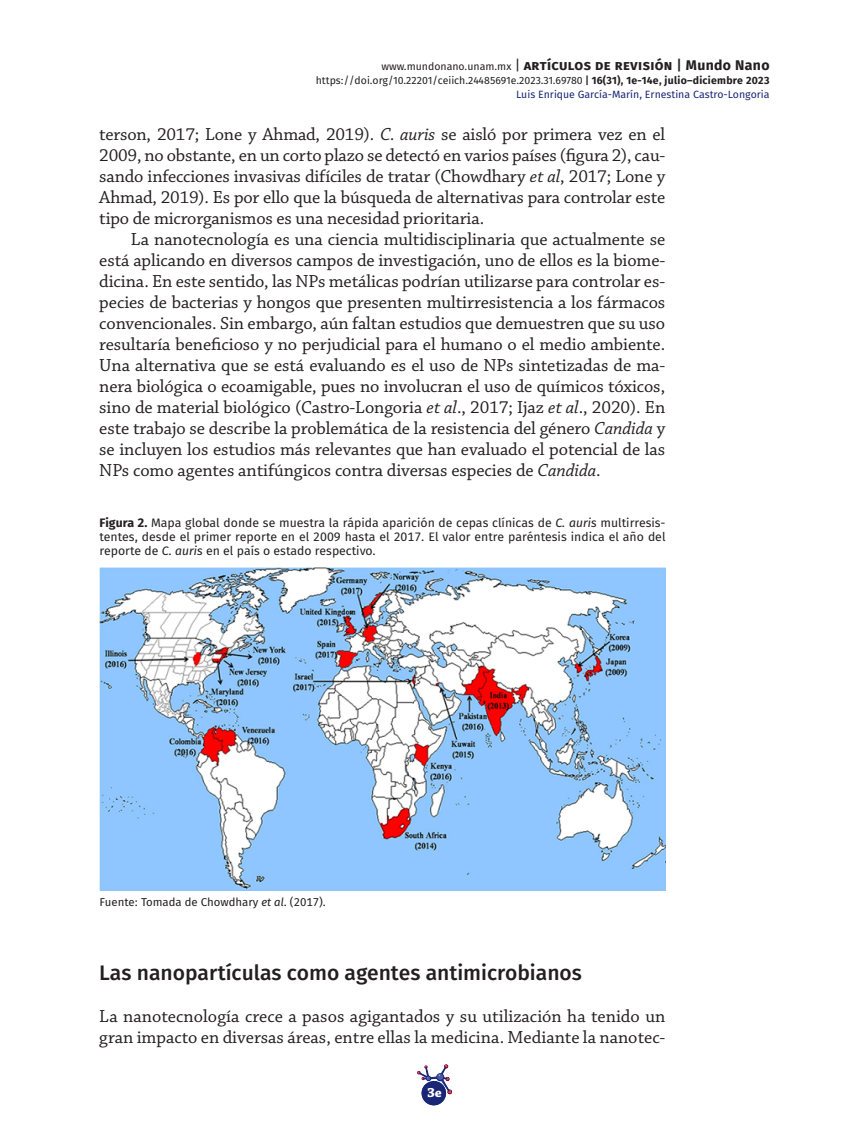
<style>
.page{position:relative;width:844px;height:1141px;background:#fff}
.page>*{position:absolute;margin:0;border:0;box-sizing:border-box;transform-origin:0 0}
.T-2{font:21px "Fira Sans OT Medium";color:#231f20}
.Body_Text{font:18.38px/21px "Chaparral Pro";letter-spacing:-.005em;color:#231f20;text-align:justify}
.BT_ss{font:18.38px/21px "Chaparral Pro";color:#231f20}
.t1{font:700 14px "Fira Sans OT";letter-spacing:.025em;color:#231f20}
.t2{font:700 14px "Chaparral Pro";color:#fff}
.Pie_Figura{font:12.25px/14px "Fira Sans OT";color:#231f20;text-align:justify}
.Pie_Figura-2{font:11.38px "Fira Sans OT";color:#231f20}
.t3{font:10.5px/14px "Fira Sans OT";color:#231f20;text-align:right}
.s1{font-weight:400;font-size:10.5px}
.s2{font-weight:400}
.s3{font-family:"Fira Sans OT Medium";font-weight:400}
.s4{font-family:"Fira Sans OT Medium"}
.s5{font-weight:700}
.s6{color:#192575}
.s7{font-style:italic}
</style>
<div class="page">
<svg style="left:417px;top:1065px;width:34px;height:40px"></svg>
<div style="left:421px;top:1081px;width:25px;height:24px;background:#192575;border-radius:50%"></div>
<img style="left:99px;top:568px;width:566px;height:322px">
<p class="t1" style="left:381px;top:55px;width:389px"><span class="s1">www.mundonano.unam.mx</span> <span class="s2">|</span> artículos de revisión <span class="s3">|</span> Mundo Nano</p>
<p class="t3" style="left:316px;top:74px;width:455px">https://doi.org/10.22201/ceiich.24485691e.2023.31.69780 <span class="s4">|</span> <span class="s5">16(31), 1e-14e, julio–diciembre 2023<br></span><span class="s6">Luis Enrique García-Marín, Ernestina Castro-Longoria</span></p>
<p class="Body_Text" style="left:99px;top:124px;width:567px">terson, 2017; Lone y Ahmad, 2019). <span class="s7">C. auris</span> se aisló por primera vez en el 2009, no obstante, en un corto plazo se detectó en varios países (figura 2), cau&shy;sando infecciones invasivas difíciles de tratar (Chowdhary <span class="s7">et al</span>, 2017; Lone y Ahmad, 2019). Es por ello que la búsqueda de alternativas para controlar este tipo de microrganismos es una necesidad prioritaria.</p>
<p class="Body_Text" style="left:99px;top:229px;width:567px;text-indent:32px">La nanotecnología es una ciencia multidisciplinaria que actualmente se está aplicando en diversos campos de investigación, uno de ellos es la biome&shy;dicina. En este sentido, las NPs metálicas podrían utilizarse para controlar es&shy;pecies de bacterias y hongos que presenten multirresistencia a los fármacos convencionales. Sin embargo, aún faltan estudios que demuestren que su uso resultaría beneficioso y no perjudicial para el humano o el medio ambiente.<br>Una alternativa que se está evaluando es el uso de NPs sintetizadas de ma&shy;nera biológica o ecoamigable, pues no involucran el uso de químicos tóxicos, sino de material biológico (Castro-Longoria <span class="s7">et al</span>., 2017; Ijaz <span class="s7">et al</span>., 2020). En este trabajo se describe la problemática de la resistencia del género <span class="s7">Candida</span> y se incluyen los estudios más relevantes que han evaluado el potencial de las NPs como agentes antifúngicos contra diversas especies de <span class="s7">Candida</span>.</p>
<p class="Pie_Figura" style="left:99px;top:516px;width:567px"><span class="s5">Figura 2.</span> Mapa global donde se muestra la rápida aparición de cepas clínicas de <span class="s7">C. auris</span> multirresis&shy;tentes, desde el primer reporte en el 2009 hasta el 2017. El valor entre paréntesis indica el año del reporte de <span class="s7">C. auris</span> en el país o estado respectivo.</p>
<p class="Pie_Figura-2" style="left:99px;top:894px;width:228px">Fuente: Tomada de Chowdhary <span class="s7">et al</span>. (2017).</p>
<p class="T-2" style="left:99px;top:958px;width:484px">Las nanopartículas como agentes antimicrobianos</p>
<p class="BT_ss" style="left:99px;top:1006px;width:567px">La nanotecnología crece a pasos agigantados y su utilización ha tenido un gran impacto en diversas áreas, entre ellas la medicina. Mediante la nanotec-</p>
<p class="t2" style="left:427px;top:1085px;width:16px">3e</p>
</div>
